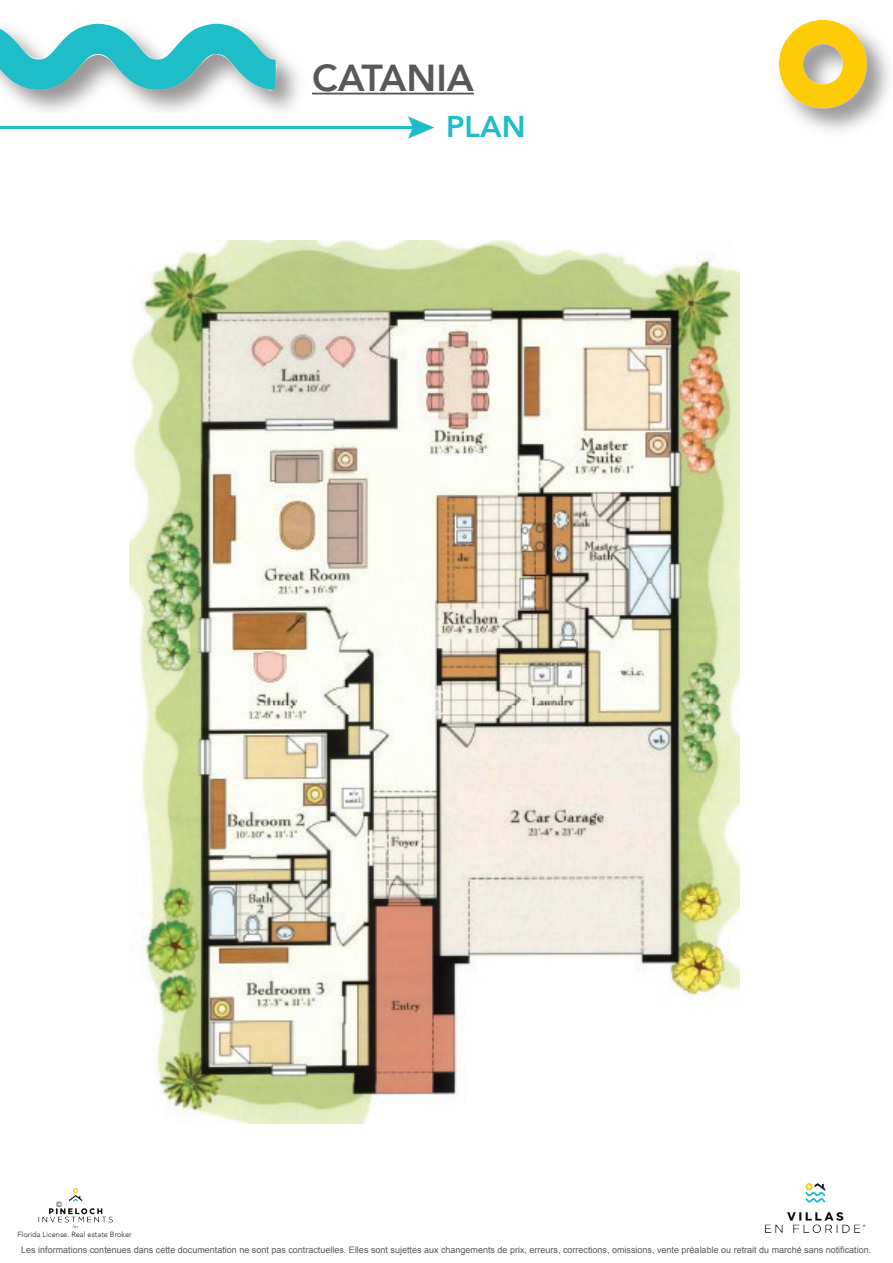
<style>
.page{position:relative;width:893px;height:1263px;background:#fff}
.page>*{position:absolute;margin:0;border:0;box-sizing:border-box;transform-origin:0 0}
.t1{font:800 37.5px "Avenir";color:#57585a}
.t2{font:800 30px "Avenir";color:#1ebdc7}
.t3{font:9px "Arial";color:#57585a}
.t4{font:300 7.5px "Avenir";color:#231f20}
</style>
<div class="page">
<img style="left:765px;top:1183px;width:101px;height:50px">
<img style="left:38px;top:1188px;width:75px;height:40px">
<img style="left:778px;top:19px;width:100px;height:97px">
<img style="left:0;top:23px;width:297px;height:77px">
<hr style="left:312px;top:93px;width:162px;height:1px;background:#57585a">
<hr style="left:0;top:126px;width:416px;height:3px;background:#1ebdc7">
<svg style="left:408px;top:116px;width:26px;height:23px"></svg>
<img style="left:129px;top:240px;width:611px;height:884px">
<h1 class="t1" style="left:312px;top:49px;width:163px">CATANIA</h1>
<h2 class="t2" style="left:446px;top:103px;width:81px">PLAN</h2>
<p class="t4" style="left:56px;top:1199px;width:7px">©</p>
<p class="t4" style="left:17px;top:1230px;width:116px">Florida License. Real estate Broker</p>
<p class="t3" style="left:21px;top:1243px;width:851px">Les informations contenues dans cette documentation ne sont pas contractuelles. Elles sont sujettes aux changements de prix, erreurs, corrections, omissions, vente préalable ou retrait du marché sans notification.</p>
</div>
